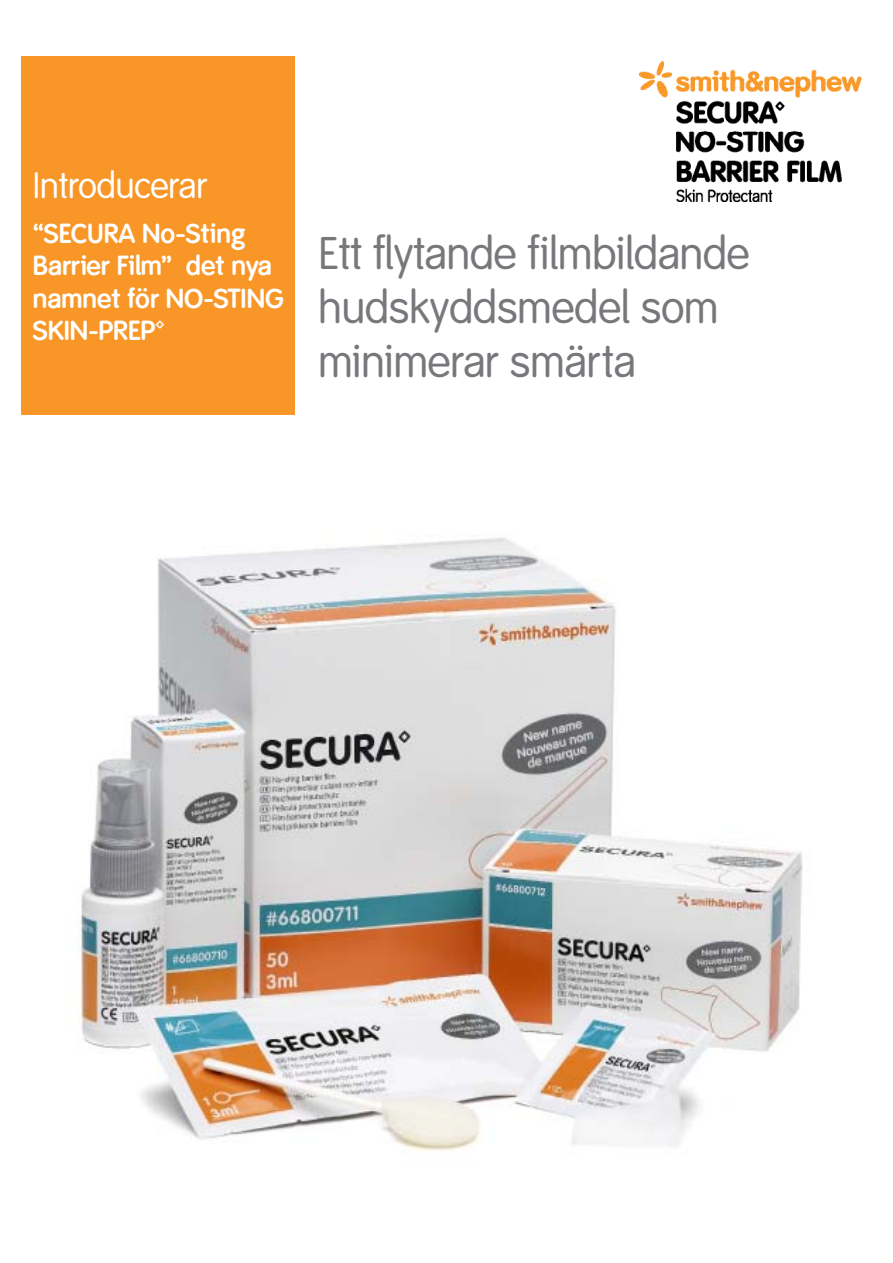
<style>
.page{position:relative;width:893px;height:1263px;background:#fff}
.page>*{position:absolute;margin:0;border:0;box-sizing:border-box;transform-origin:0 0}
.t1{font:45px/54px "Smith&Nephew LF";color:#77787b}
.t2{font:36px "Smith&Nephew LF";color:#fff}
.t3{font:700 27px/32.4px "Smith&Nephew LF";color:#fff}
</style>
<div class="page">
<div style="left:21px;top:56px;width:274px;height:359px;background:#f89728"></div>
<img style="left:639px;top:60px;width:223px;height:142px">
<img style="left:78px;top:537px;width:725px;height:614px">
<h2 class="t2" style="left:33px;top:165px;width:176px">Introducerar</h2>
<p class="t3" style="left:33px;top:218px;width:252px">“SECURA No-Sting<br>Barrier Film” det nya namnet för No-Sting<br>Skin-Prep™</p>
<h1 class="t1" style="left:318px;top:227px;width:433px">Ett flytande filmbildande hudskyddsmedel som minimerar smärta</h1>
</div>
